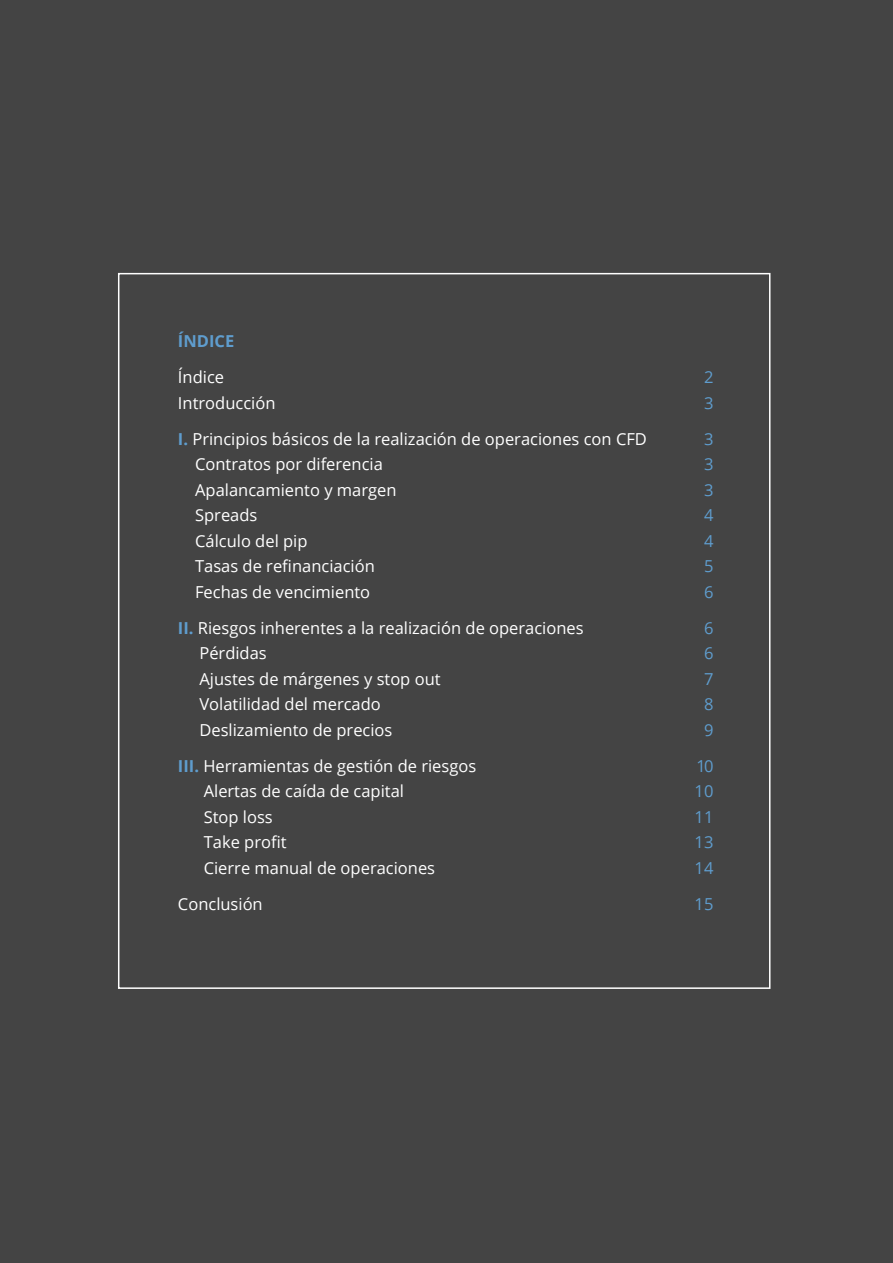
<style>
.page{position:relative;width:893px;height:1263px;background:#444}
.page>*{position:absolute;margin:0;border:0;box-sizing:border-box;transform-origin:0 0}
.t1{font:16.5px "Open Sans";color:#fff}
.t2{font:16.5px "Open Sans";color:#5f9dce}
.t3{font:700 16.5px "Open Sans";color:#5f9dce}
.s1{font-weight:700;color:#5f9dce}
</style>
<div class="page">
<p class="t3" style="left:178px;top:335px;width:58px">ÍNDICE</p>
<p class="t1" style="left:178px;top:371px;width:48px">Índice</p>
<p class="t2" style="left:704px;top:371px;width:11px">2</p>
<p class="t1" style="left:178px;top:396px;width:99px">Introducción</p>
<p class="t2" style="left:704px;top:396px;width:11px">3</p>
<p class="t1" style="left:178px;top:432px;width:470px"><span class="s1">I.</span> Principios básicos de la realización de operaciones con CFD</p>
<p class="t2" style="left:704px;top:432px;width:11px">3</p>
<p class="t1" style="left:195px;top:458px;width:189px">Contratos por diferencia</p>
<p class="t2" style="left:704px;top:458px;width:11px">3</p>
<p class="t1" style="left:195px;top:483px;width:203px">Apalancamiento y margen</p>
<p class="t2" style="left:704px;top:483px;width:11px">3</p>
<p class="t1" style="left:195px;top:509px;width:64px">Spreads</p>
<p class="t2" style="left:704px;top:509px;width:11px">4</p>
<p class="t1" style="left:195px;top:534px;width:114px">Cálculo del pip</p>
<p class="t2" style="left:704px;top:534px;width:11px">4</p>
<p class="t1" style="left:195px;top:555px;width:181px">Tasas de refinanciación</p>
<p class="t2" style="left:704px;top:560px;width:11px">5</p>
<p class="t1" style="left:195px;top:585px;width:177px">Fechas de vencimiento</p>
<p class="t2" style="left:704px;top:585px;width:11px">6</p>
<p class="t1" style="left:178px;top:621px;width:407px"><span class="s1">II.</span> Riesgos inherentes a la realización de operaciones</p>
<p class="t2" style="left:704px;top:621px;width:11px">6</p>
<p class="t1" style="left:199px;top:647px;width:69px">Pérdidas</p>
<p class="t2" style="left:704px;top:647px;width:11px">6</p>
<p class="t1" style="left:199px;top:672px;width:243px">Ajustes de márgenes y stop out</p>
<p class="t2" style="left:704px;top:672px;width:11px">7</p>
<p class="t1" style="left:199px;top:698px;width:183px">Volatilidad del mercado</p>
<p class="t2" style="left:704px;top:698px;width:11px">8</p>
<p class="t1" style="left:199px;top:723px;width:195px">Deslizamiento de precios</p>
<p class="t2" style="left:704px;top:723px;width:11px">9</p>
<p class="t1" style="left:178px;top:759px;width:300px"><span class="s1">III.</span> Herramientas de gestión de riesgos</p>
<p class="t2" style="left:697px;top:754px;width:17px">10</p>
<p class="t1" style="left:204px;top:785px;width:202px">Alertas de caída de capital</p>
<p class="t2" style="left:695px;top:780px;width:20px">10</p>
<p class="t1" style="left:204px;top:810px;width:71px">Stop loss</p>
<p class="t2" style="left:695px;top:810px;width:20px">11</p>
<p class="t1" style="left:204px;top:831px;width:84px">Take profit</p>
<p class="t2" style="left:695px;top:836px;width:20px">13</p>
<p class="t1" style="left:204px;top:861px;width:233px">Cierre manual de operaciones</p>
<p class="t2" style="left:695px;top:861px;width:20px">14</p>
<p class="t1" style="left:178px;top:897px;width:86px">Conclusión</p>
<p class="t2" style="left:695px;top:897px;width:20px">15</p>
</div>
